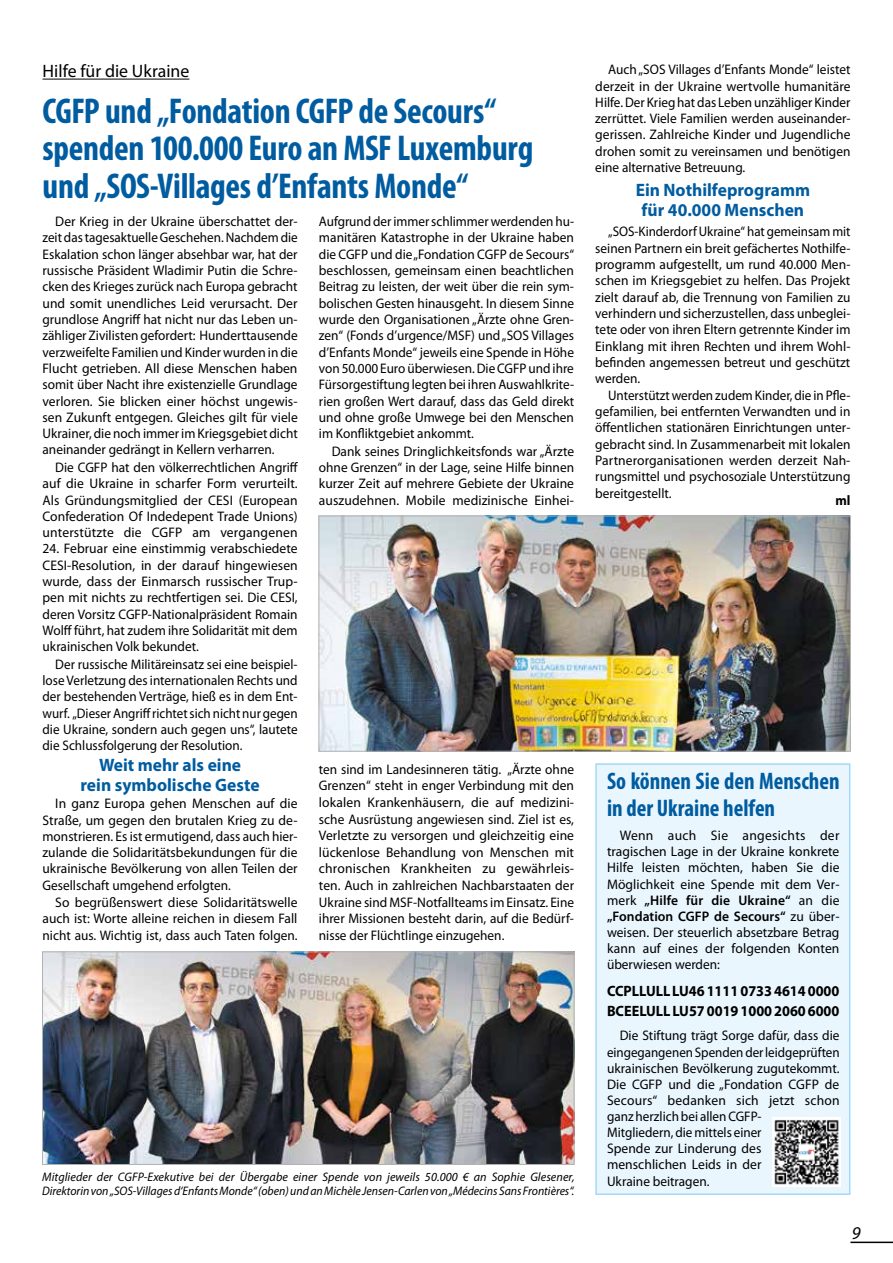
<style>
.page{position:relative;width:893px;height:1263px;background:#fff}
.page>*{position:absolute;margin:0;border:0;box-sizing:border-box;transform-origin:0 0}
.t1{font:700 condensed 36px/37.5px "Myriad Pro";letter-spacing:-.01em;color:#005ca0}
.t2{font:700 condensed 24px/27px "Myriad Pro";color:#005ca0;scale:.96 1}
.t3{font:700 18px/19.6px "Myriad Pro";color:#005ca0;text-align:center}
.t4{font:18px "Myriad Pro";color:#000}
.t5{font:italic 18px "Myriad Pro";color:#000}
.t6{font:700 15px/20.1px "Myriad Pro";color:#000;scale:.95 1}
.t7{font:13.8px/16.4px "Myriad Pro";color:#000;text-align:justify}
.t8{font:13.8px/16.4px "Myriad Pro";color:#000;text-align:justify;scale:.96 1}
.t9{font:13.8px/16.4px "Myriad Pro";color:#000;text-align:justify;scale:.95 1}
.t10{font:13.8px/16.4px "Myriad Pro";color:#000;text-align:justify;scale:.94 1}
.t11{font:700 13.8px "Myriad Pro";color:#000;scale:.96 1}
.t12{font:italic 12.3px/13.8px "Myriad Pro";color:#000}
.s1{font-weight:600}
</style>
<div class="page">
<hr style="left:850px;top:1241px;width:43px;height:2px;background:#000">
<hr style="left:43px;top:79px;width:146px;height:1px;background:#000">
<div style="left:595px;top:763px;width:255px;height:432px;background:#eaf6fe;border:2px solid #a1daf8"></div>
<img style="left:44px;top:953px;width:528px;height:210px">
<div style="left:42px;top:951px;width:532px;height:214px;border:1px solid #b1b2b3"></div>
<img style="left:321px;top:518px;width:528px;height:232px">
<div style="left:319px;top:516px;width:532px;height:236px;border:1px solid #b1b2b3"></div>
<img style="left:772px;top:1117px;width:69px;height:69px">
<h3 class="t4" style="left:43px;top:60px;width:148px">Hilfe für die Ukraine</h3>
<h1 class="t1" style="left:43px;top:91px;width:492px">CGFP und „Fondation CGFP de Secours“ spenden 100.000 Euro an MSF Luxemburg und „SOS-Villages d’Enfants Monde“</h1>
<p class="t7" style="left:43px;top:213px;width:257px;text-indent:13px">Der Krieg in der Ukraine überschattet der&shy;zeit das tagesaktuelle Geschehen. Nachdem die Eskalation schon länger absehbar war, hat der russische Präsident Wladimir Putin die Schre&shy;cken des Krieges zurück nach Europa gebracht und somit unendliches Leid verursacht. Der grundlose Angriff hat nicht nur das Leben un&shy;zähliger Zivilisten gefordert: Hunderttausende verzweifelte Familien und Kinder wurden in die Flucht getrieben. All diese Menschen haben somit über Nacht ihre existenzielle Grundlage verloren. Sie blicken einer höchst ungewis&shy;sen Zukunft entgegen. Gleiches gilt für viele Ukrainer, die noch immer im Kriegsgebiet dicht aneinander gedrängt in Kellern verharren.</p>
<p class="t8" style="left:43px;top:459px;width:268px;text-indent:13px">Die CGFP hat den völkerrechtlichen Angriff auf die Ukraine in scharfer Form verurteilt.<br>Als Gründungsmitglied der CESI (European Confederation Of Indedepent Trade Unions) unterstützte die CGFP am vergangenen</p>
<p class="t7" style="left:43px;top:540px;width:257px">24. Februar eine einstimmig verabschiedete CESI-Resolution, in der darauf hingewiesen wurde, dass der Einmarsch russischer Trup&shy;pen mit nichts zu rechtfertigen sei. Die CESI, deren Vorsitz CGFP-Nationalpräsident Romain Wolff führt, hat zudem ihre Solidarität mit dem ukrainischen Volk bekundet.</p>
<p class="t9" style="left:43px;top:656px;width:270px;text-indent:13px">Der russische Militäreinsatz sei eine beispiel&shy;lose Verletzung des internationalen Rechts und der bestehenden Verträge, hieß es in dem Ent&shy;wurf. „Dieser Angriff richtet sich nicht nur gegen die Ukraine, sondern auch gegen uns“, lautete die Schlussfolgerung der Resolution.</p>
<h3 class="t3" style="left:80px;top:755px;width:181px">Weit mehr als eine<br>rein symbolische Geste</h3>
<p class="t7" style="left:43px;top:795px;width:257px;text-indent:13px">In ganz Europa gehen Menschen auf die Straße, um gegen den brutalen Krieg zu de&shy;monstrieren. Es ist ermutigend, dass auch hier&shy;zulande die Solidaritätsbekundungen für die ukrainische Bevölkerung von allen Teilen der Gesellschaft umgehend erfolgten.</p>
<p class="t7" style="left:43px;top:894px;width:257px;text-indent:13px">So begrüßenswert diese Solidaritätswelle auch ist: Worte alleine reichen in diesem Fall nicht aus. Wichtig ist, dass auch Taten folgen.</p>
<p class="t9" style="left:319px;top:213px;width:270px">Aufgrund der immer schlimmer werdenden hu&shy;manitären Katastrophe in der Ukraine haben die CGFP und die „Fondation CGFP de Secours“ beschlossen, gemeinsam einen beachtlichen Beitrag zu leisten, der weit über die rein sym&shy;bolischen Gesten hinausgeht. In diesem Sinne wurde den Organisationen „Ärzte ohne Gren&shy;zen“ (Fonds d’urgence/MSF) und „SOS Villages d’Enfants Monde“ jeweils eine Spende in Höhe von 50.000 Euro überwiesen. Die CGFP und ihre Fürsorgestiftung legten bei ihren Auswahlkrite&shy;rien großen Wert darauf, dass das Geld direkt und ohne große Umwege bei den Menschen im Konfliktgebiet ankommt.</p>
<p class="t7" style="left:319px;top:443px;width:257px;text-indent:13px">Dank seines Dringlichkeitsfonds war „Ärzte ohne Grenzen“ in der Lage, seine Hilfe binnen kurzer Zeit auf mehrere Gebiete der Ukraine auszudehnen. Mobile medizinische Einhei-</p>
<p class="t8" style="left:319px;top:760px;width:267px">ten sind im Landesinneren tätig. „Ärzte ohne Grenzen“ steht in enger Verbindung mit den lokalen Krankenhäusern, die auf medizini&shy;sche Ausrüstung angewiesen sind. Ziel ist es, Verletzte zu versorgen und gleichzeitig eine lückenlose Behandlung von Menschen mit chronischen Krankheiten zu gewährleis&shy;ten. Auch in zahlreichen Nachbarstaaten der Ukraine sind MSF-Notfallteams im Einsatz. Eine ihrer Missionen besteht darin, auf die Bedürf&shy;nisse der Flüchtlinge einzugehen.</p>
<p class="t12" style="left:42px;top:1169px;width:534px">Mitglieder der CGFP-Exekutive bei der Übergabe einer Spende von jeweils 50.000 € an Sophie Glesener,<br>Direktorin von „SOS-Villages d‘Enfants Monde“ (oben) und an Michèle Jensen-Carlen von „Médecins Sans Frontières“.</p>
<p class="t8" style="left:595px;top:61px;width:267px;text-indent:13px">Auch „SOS Villages d’Enfants Monde“ leistet derzeit in der Ukraine wertvolle humanitäre Hilfe. Der Krieg hat das Leben unzähliger Kinder zerrüttet. Viele Familien werden auseinander&shy;gerissen. Zahlreiche Kinder und Jugendliche drohen somit zu vereinsamen und benötigen eine alternative Betreuung.</p>
<h3 class="t3" style="left:636px;top:180px;width:176px">Ein Nothilfeprogramm für 40.000 Menschen</h3>
<p class="t10" style="left:595px;top:223px;width:273px;text-indent:13px">„SOS-Kinderdorf Ukraine“ hat gemeinsam mit seinen Partnern ein breit gefächertes Nothilfe&shy;programm aufgestellt, um rund 40.000 Men&shy;schen im Kriegsgebiet zu helfen. Das Projekt zielt darauf ab, die Trennung von Familien zu verhindern und sicherzustellen, dass unbeglei&shy;tete oder von ihren Eltern getrennte Kinder im Einklang mit ihren Rechten und ihrem Wohl&shy;befinden angemessen betreut und geschützt werden.</p>
<p class="t9" style="left:595px;top:387px;width:270px;text-indent:13px">Unterstützt werden zudem Kinder, die in Pfle&shy;gefamilien, bei entfernten Verwandten und in öffentlichen stationären Einrichtungen unter&shy;gebracht sind. In Zusammenarbeit mit lokalen Partnerorganisationen werden derzeit Nah&shy;rungsmittel und psychosoziale Unterstützung bereitgestellt.</p>
<p class="t11" style="left:835px;top:491px;width:17px">ml</p>
<h2 class="t2" style="left:607px;top:766px;width:244px">So können Sie den Menschen in der Ukraine helfen</h2>
<p class="t7" style="left:607px;top:827px;width:234px;text-indent:13px">Wenn auch Sie angesichts der tragischen Lage in der Ukraine konkrete Hilfe leisten möchten, haben Sie die Möglichkeit eine Spende mit dem Ver&shy;merk <span class="s1">„Hilfe für die Ukraine“</span> an die <span class="s1">„Fondation CGFP de Secours“</span> zu über&shy;weisen. Der steuerlich absetzbare Betrag kann auf eines der folgenden Konten überwiesen werden:</p>
<p class="t6" style="left:607px;top:980px;width:246px">CCPLLULL LU46 1111 0733 4614 0000<br>BCEELULL LU57 0019 1000 2060 6000</p>
<p class="t8" style="left:607px;top:1027px;width:244px;text-align:left;text-indent:13px">Die Stiftung trägt Sorge dafür, dass die eingegangenen Spenden der leidgeprüften ukrainischen Bevölkerung zugutekommt.<br>Die CGFP und die „Fondation CGFP de<br>Secours“ bedanken sich jetzt schon ganz herzlich bei allen CGFP-<br>Mitgliedern, die mittels einer<br>Spende zur Linderung des menschlichen Leids in der<br>Ukraine beitragen.</p>
<h3 class="t5" style="left:852px;top:1222px;width:10px">9</h3>
</div>
